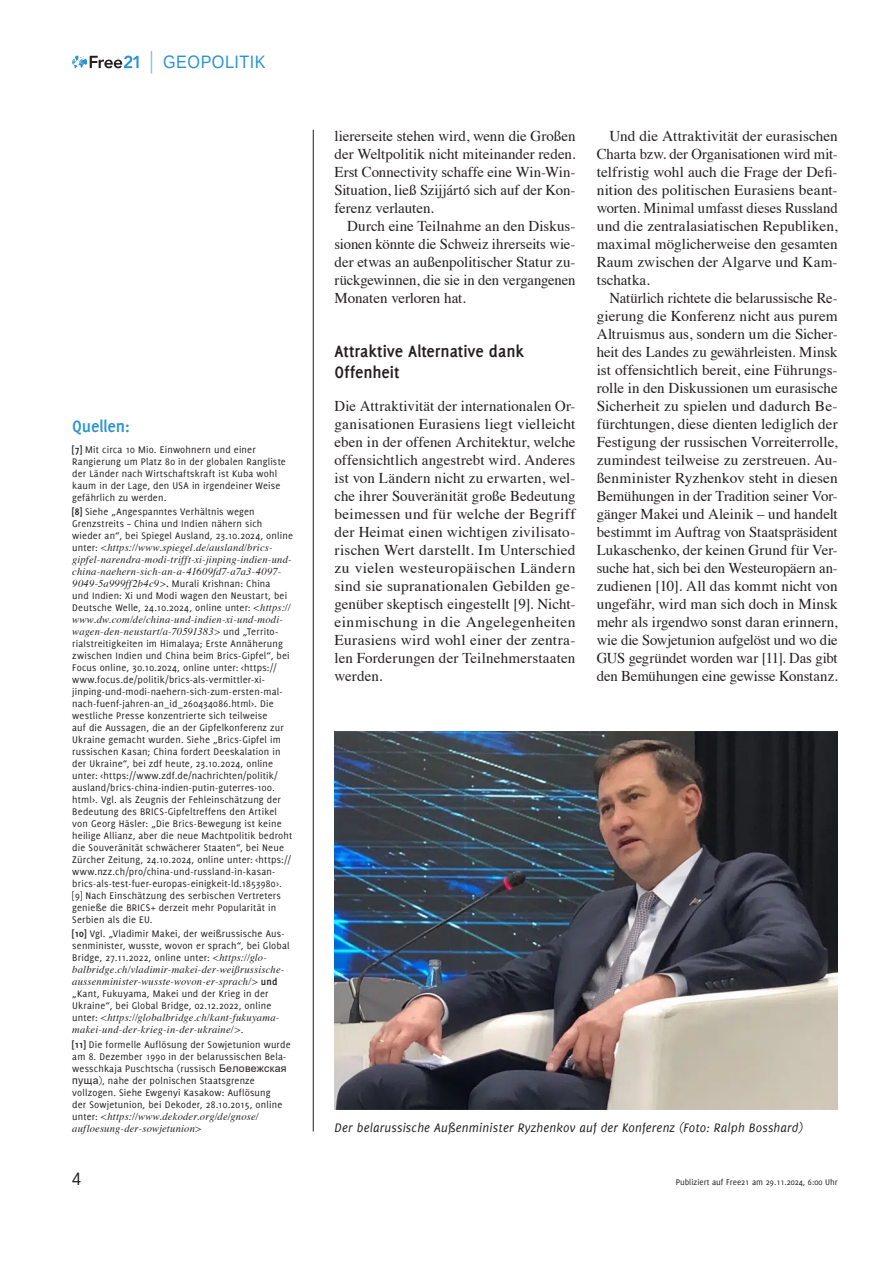
<style>
.page{position:relative;width:893px;height:1263px;background:#fff}
.page>*{position:absolute;margin:0;border:0;box-sizing:border-box;transform-origin:0 0}
.t1{font:700 18px/21px "Delicious";letter-spacing:-.005em;color:#231f20}
.t2{font:18px "Liberation Sans";letter-spacing:.03em;color:#2b93d1;scale:.9 1}
.t3{font:700 18px "Delicious";letter-spacing:-.01em;color:#2b93d1}
.t4{font:18px "Liberation Sans";color:#231f20;scale:.9 1}
.t5{font:15px/18px "Times";color:#231f20;text-align:justify}
.t6{font:italic 13.5px "Delicious";letter-spacing:.015em;color:#231f20}
.t7{font:10.5px/12px "Delicious";letter-spacing:.015em;color:#231f20}
.t8{font:italic 10.5px/12px "Times";letter-spacing:.02em;color:#231f20}
.t9{font:9px "Delicious";color:#231f20}
.s1{font-weight:700}
.s2{font-family:"Delicious";font-style:normal}
.s3{font-family:"Times";font-style:italic}
.s4{font-family:"Delicious";font-weight:700;font-style:normal}
.s5{font-family:"Arial"}
</style>
<div class="page">
<svg style="left:72px;top:55px;width:67px;height:13px"></svg>
<svg style="left:151px;top:51px;width:1px;height:23px"></svg>
<img style="left:334px;top:732px;width:504px;height:378px">
<hr style="left:313px;top:130px;width:1px;height:1001px;background:#231f20">
<h1 class="t2" style="left:163px;top:51px;width:115px">GEOPOLITIK</h1>
<h2 class="t5" style="left:334px;top:126px;width:242px">liererseite stehen wird, wenn die Großen der Weltpolitik nicht miteinander reden.<br>Erst Connectivity schaffe eine Win-Win-Situation, ließ Szijjártó sich auf der Kon&shy;ferenz verlauten.</h2>
<h2 class="t5" style="left:334px;top:216px;width:242px;text-indent:13px">Durch eine Teilnahme an den Diskus&shy;sionen könnte die Schweiz ihrerseits wie&shy;der etwas an außenpolitischer Statur zu&shy;rückgewinnen, die sie in den vergangenen Monaten verloren hat.</h2>
<p class="t5" style="left:597px;top:126px;width:242px;text-indent:13px">Und die Attraktivität der eurasischen Charta bzw. der Organisationen wird mit&shy;telfristig wohl auch die Frage der Defi&shy;nition des politischen Eurasiens beant&shy;worten. Minimal umfasst dieses Russland und die zentralasiatischen Republiken, maximal möglicherweise den gesamten Raum zwischen der Algarve und Kam&shy;tschatka.</p>
<p class="t5" style="left:597px;top:288px;width:242px;text-indent:13px">Natürlich richtete die belarussische Re&shy;gierung die Konferenz nicht aus purem Altruismus aus, sondern um die Sicher&shy;heit des Landes zu gewährleisten. Minsk ist offensichtlich bereit, eine Führungs&shy;rolle in den Diskussionen um eurasische Sicherheit zu spielen und dadurch Be&shy;fürchtungen, diese dienten lediglich der Festigung der russischen Vorreiterrolle, zumindest teilweise zu zerstreuen. Au&shy;ßenminister Ryzhenkov steht in diesen Bemühungen in der Tradition seiner Vor&shy;gänger Makei und Aleinik – und handelt bestimmt im Auftrag von Staatspräsident Lukaschenko, der keinen Grund für Ver&shy;suche hat, sich bei den Westeuropäern an&shy;zudienen [10]. All das kommt nicht von ungefähr, wird man sich doch in Minsk mehr als irgendwo sonst daran erinnern, wie die Sowjetunion aufgelöst und wo die GUS gegründet worden war [11]. Das gibt den Bemühungen eine gewisse Konstanz.</p>
<h1 class="t1" style="left:334px;top:341px;width:191px">Attraktive Alternative dank<br>Offenheit</h1>
<p class="t5" style="left:334px;top:396px;width:242px">Die Attraktivität der internationalen Or&shy;ganisationen Eurasiens liegt vielleicht eben in der offenen Architektur, welche offensichtlich angestrebt wird. Anderes ist von Ländern nicht zu erwarten, wel&shy;che ihrer Souveränität große Bedeutung beimessen und für welche der Begriff der Heimat einen wichtigen zivilisato&shy;rischen Wert darstellt. Im Unterschied zu vielen westeuropäischen Ländern sind sie supranationalen Gebilden ge&shy;genüber skeptisch eingestellt [9]. Nicht&shy;einmischung in die Angelegenheiten Eurasiens wird wohl einer der zentra&shy;len Forderungen der Teilnehmerstaaten werden.</p>
<h1 class="t3" style="left:72px;top:416px;width:59px">Quellen:</h1>
<p class="t7" style="left:72px;top:443px;width:215px"><span class="s1">[7]</span> Mit circa 10 Mio. Einwohnern und einer Rangierung um Platz 80 in der globalen Rangliste der Länder nach Wirtschaftskraft ist Kuba wohl kaum in der Lage, den USA in irgendeiner Weise gefährlich zu werden.</p>
<p class="t7" style="left:72px;top:506px;width:222px"><span class="s1">[8]</span> Siehe „Angespanntes Verhältnis wegen<br>Grenzstreits – China und Indien nähern sich wieder an“, bei Spiegel Ausland, 23.10.2024, online</p>
<p class="t8" style="left:72px;top:541px;width:221px"><span class="s2">unter:</span> &lt;https://www.spiegel.de/ausland/brics&shy;gipfel-narendra-modi-trifft-xi-jinping-indien-und&shy;china-naehern-sich-an-a-41609fd7-a7a3-4097-</p>
<p class="t7" style="left:72px;top:578px;width:220px"><span class="s3">9049-5a999ff2b4c9&gt;</span><span class="s1">.</span> Murali Krishnan: China<br>und Indien: Xi und Modi wagen den Neustart, bei<br>Deutsche Welle, 24.10.2024, online unter: <span class="s3">&lt;https://</span></p>
<p class="t8" style="left:72px;top:613px;width:212px">www.dw.com/de/china-und-indien-xi-und-modi&shy;wagen-den-neustart/a-70591383&gt; <span class="s2">und „Territo-</span></p>
<p class="t7" style="left:72px;top:638px;width:221px">rialstreitigkeiten im Himalaya; Erste Annäherung zwischen Indien und China beim Brics-Gipfel“, bei Focus online, 30.10.2024, online unter: &lt;https:// www.focus.de/politik/brics-als-vermittler-xi&shy;jinping-und-modi-naehern-sich-zum-ersten-mal&shy;nach-fuenf-jahren-an_id_260434086.html&gt;. Die westliche Presse konzentrierte sich teilweise<br>auf die Aussagen, die an der Gipfelkonferenz zur Ukraine gemacht wurden. Siehe „Brics-Gipfel im russischen Kasan; China fordert Deeskalation in der Ukraine“, bei zdf heute, 23.10.2024, online unter: &lt;https://www.zdf.de/nachrichten/politik/ ausland/brics-china-indien-putin-guterres-100. html&gt;. Vgl. als Zeugnis der Fehleinschätzung der Bedeutung des BRICS-Gipfeltreffens den Artikel von Georg Häsler: „Die Brics-Bewegung ist keine heilige Allianz, aber die neue Machtpolitik bedroht die Souveränität schwächerer Staaten“, bei Neue Zürcher Zeitung, 24.10.2024, online unter: &lt;https:// www.nzz.ch/pro/china-und-russland-in-kasan&shy;brics-als-test-fuer-europas-einigkeit-ld.1853980&gt;. [9] Nach Einschätzung des serbischen Vertreters genieße die BRICS+ derzeit mehr Popularität in Serbien als die EU.</p>
<p class="t7" style="left:72px;top:928px;width:219px"><span class="s1">[10]</span> Vgl. „Vladimir Makei, der weißrussische Aus&shy;senminister, wusste, wovon er sprach“, bei Global<br>Bridge, 27.11.2022, online unter: <span class="s3">&lt;https://glo-</span></p>
<p class="t8" style="left:72px;top:963px;width:214px">balbridge.ch/vladimir-makei-der-weißrussische&shy;aussenminister-wusste-wovon-er-sprach/&gt; <span class="s4">und</span></p>
<p class="t7" style="left:72px;top:988px;width:201px">„Kant, Fukuyama, Makei und der Krieg in der<br>Ukraine“, bei Global Bridge, 02.12.2022, online</p>
<p class="t8" style="left:72px;top:1011px;width:209px"><span class="s2">unter:</span> &lt;https://globalbridge.ch/kant-fukuyama&shy;makei-und-der-krieg-in-der-ukraine/&gt;<span class="s2">.</span></p>
<p class="t7" style="left:72px;top:1038px;width:220px"><span class="s1">[11]</span> Die formelle Auflösung der Sowjetunion wurde am 8. Dezember 1990 in der belarussischen Bela&shy;wesschkaja Puschtscha (russisch <span class="s5">Беловежская пуща</span>), nahe der polnischen Staatsgrenze vollzogen. Siehe Ewgenyi Kasakow: Auflösung<br>der Sowjetunion, bei Dekoder, 28.10.2015, online</p>
<p class="t8" style="left:72px;top:1109px;width:188px"><span class="s2">unter:</span> &lt;https://www.dekoder.org/de/gnose/ aufloesung-der-sowjetunion&gt;</p>
<p class="t6" style="left:334px;top:1120px;width:470px">Der belarussische Außenminister Ryzhenkov auf der Konferenz (Foto: Ralph Bosshard)</p>
<h1 class="t4" style="left:72px;top:1168px;width:12px">4</h1>
<p class="t9" style="left:676px;top:1177px;width:163px">Publiziert auf Free21 am 29.11.2024, 6:00 Uhr</p>
</div>
